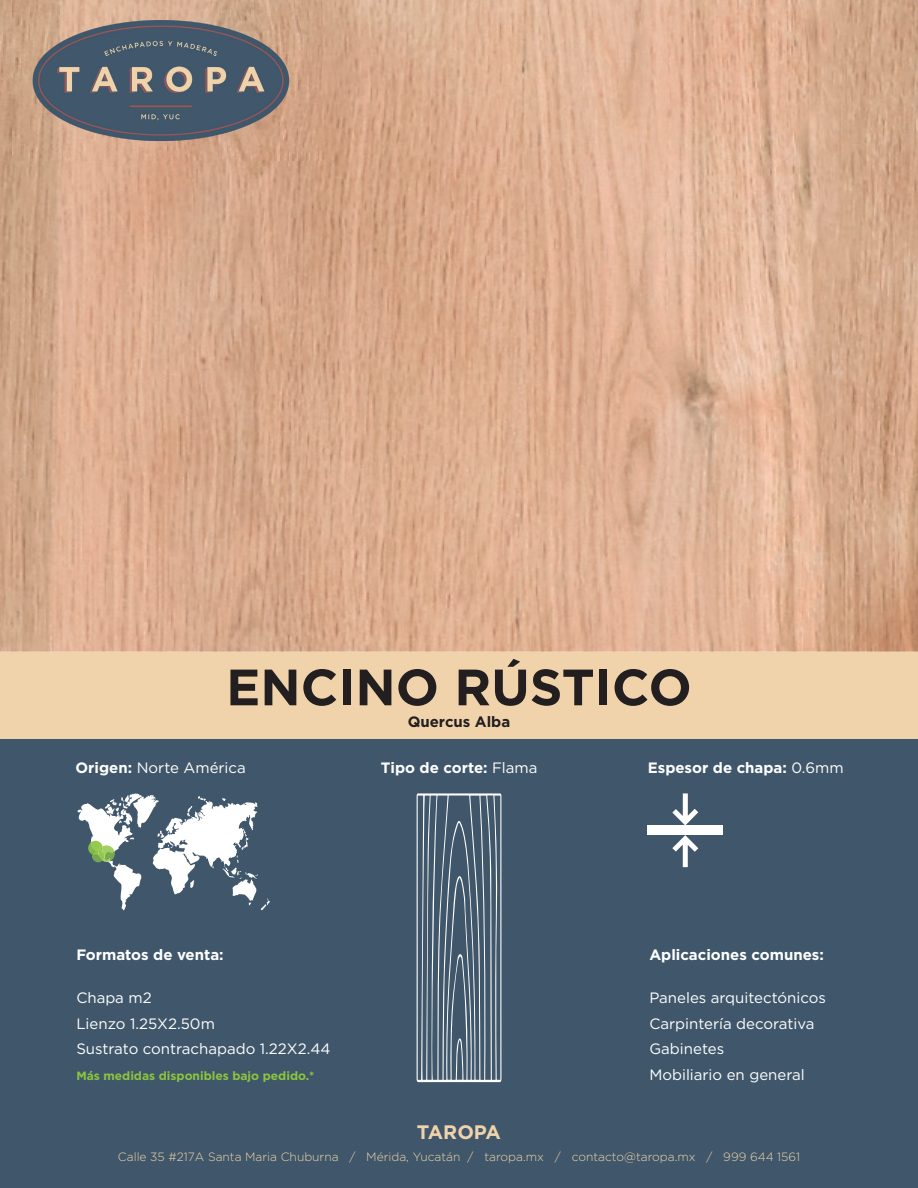
<style>
.page{position:relative;width:918px;height:1188px;background:#fff}
.page>*{position:absolute;margin:0;border:0;box-sizing:border-box;transform-origin:0 0}
.t1{font:700 51px "Gotham";color:#231f20}
.t2{font:700 19.5px "Gotham";color:#f0d3aa}
.t3{font:15px/25.5px "Gotham";color:#fff}
.t4{font:700 15px "Gotham";color:#fff}
.t5{font:700 15px "Gotham";color:#231f20}
.t6{font:300 12px "Gotham";color:#f0d3aa}
.t7{font:700 12px "Gotham";color:#8bc63e}
.s1{font-weight:700}
.s2{font-weight:400}
</style>
<div class="page">
<img style="left:0;top:0;width:918px;height:652px">
<img style="left:0;top:0;width:322px;height:161px">
<div style="left:0;top:739px;width:918px;height:449px;background:#40576b"></div>
<div style="left:0;top:652px;width:918px;height:87px;background:#f0d3aa"></div>
<svg style="left:77px;top:793px;width:193px;height:118px"></svg>
<svg style="left:417px;top:793px;width:84px;height:289px"></svg>
<div style="left:648px;top:826px;width:75px;height:9px;background:#fff"></div>
<svg style="left:672px;top:793px;width:26px;height:33px"></svg>
<svg style="left:672px;top:835px;width:26px;height:32px"></svg>
<h1 class="t1" style="left:226px;top:653px;width:467px">ENCINO RÚSTICO</h1>
<p class="t5" style="left:408px;top:711px;width:104px">Quercus Alba</p>
<p class="t3" style="left:76px;top:755px;width:172px"><span class="s1">Origen:</span> Norte América</p>
<p class="t4" style="left:381px;top:758px;width:158px">Tipo de corte: <span class="s2">Flama</span></p>
<p class="t4" style="left:76px;top:944px;width:149px">Formatos de venta:</p>
<p class="t3" style="left:76px;top:985px;width:256px">Chapa m2<br>Lienzo 1.25X2.50m<br>Sustrato contrachapado 1.22X2.44</p>
<p class="t7" style="left:76px;top:1068px;width:240px">Más medidas disponibles bajo pedido.*</p>
<h2 class="t2" style="left:417px;top:1119px;width:86px">TAROPA</h2>
<p class="t4" style="left:648px;top:758px;width:198px">Espesor de chapa: <span class="s2">0.6mm</span></p>
<p class="t4" style="left:649px;top:944px;width:176px">Aplicaciones comunes:</p>
<p class="t3" style="left:649px;top:985px;width:178px">Paneles arquitectónicos<br>Carpintería decorativa<br>Gabinetes<br>Mobiliario en general</p>
<p class="t6" style="left:118px;top:1149px;width:684px">Calle 35 #217A Santa Maria Chuburna / Mérida, Yucatán / taropa.mx / contacto@taropa.mx / 999 644 1561</p>
</div>
